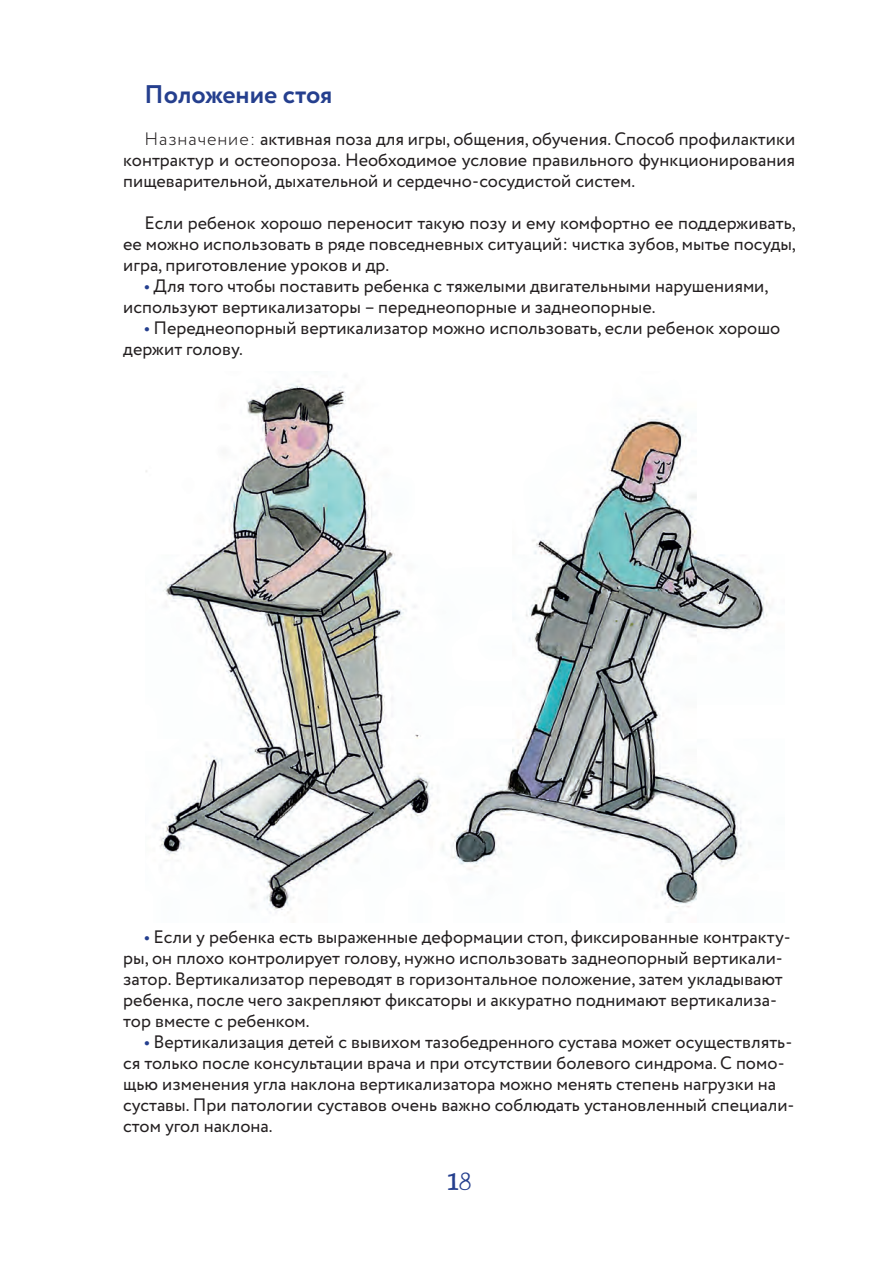
<style>
.page{position:relative;width:893px;height:1263px;background:#fff}
.page>*{position:absolute;margin:0;border:0;box-sizing:border-box;transform-origin:0 0}
.t1{font:700 25.5px "Circe";letter-spacing:-.01em;color:#253f8e}
.t2{font:24px "Barrio";color:#253f8e}
.t3{font:18px/21px "Circe";color:#231f20}
.s1{font-weight:300}
.s2{font-weight:700;color:#253f8e}
</style>
<div class="page">
<img style="left:146px;top:380px;width:624px;height:542px">
<h1 class="t1" style="left:145px;top:77px;width:189px">Положение стоя</h1>
<p class="t3" style="left:123px;top:129px;width:673px;text-align:justify;text-indent:21px"><span class="s1">Назначение:</span> активная поза для игры, общения, обучения. Способ профилактики контрактур и остеопороза. Необходимое условие правильного функционирования пищеварительной, дыхательной и сердечно-сосудистой систем.</p>
<p class="t3" style="left:123px;top:213px;width:674px;text-align:justify;text-indent:21px">Если ребенок хорошо переносит такую позу и ему комфортно ее поддерживать, ее можно использовать в ряде повседневных ситуаций: чистка зубов, мытье посуды, игра, приготовление уроков и др.</p>
<p class="t3" style="left:123px;top:276px;width:647px;text-indent:21px"><span class="s2">•</span> Для того чтобы поставить ребенка с тяжелыми двигательными нарушениями, используют вертикализаторы – переднеопорные и заднеопорные.</p>
<p class="t3" style="left:123px;top:318px;width:659px;text-indent:21px"><span class="s2">•</span> Переднеопорный вертикализатор можно использовать, если ребенок хорошо держит голову.</p>
<p class="t3" style="left:123px;top:927px;width:669px;text-indent:21px"><span class="s2">•</span> Если у ребенка есть выраженные деформации стоп, фиксированные контракту&shy;ры, он плохо контролирует голову, нужно использовать заднеопорный вертикали&shy;затор. Вертикализатор переводят в горизонтальное положение, затем укладывают ребенка, после чего закрепляют фиксаторы и аккуратно поднимают вертикализа&shy;тор вместе с ребенком.</p>
<p class="t3" style="left:123px;top:1032px;width:673px;text-indent:21px"><span class="s2">•</span> Вертикализация детей с вывихом тазобедренного сустава может осуществлять&shy;ся только после консультации врача и при отсутствии болевого синдрома. С помо&shy;щью изменения угла наклона вертикализатора можно менять степень нагрузки на суставы. При патологии суставов очень важно соблюдать установленный специали&shy;стом угол наклона.</p>
<h2 class="t2" style="left:447px;top:1168px;width:25px">18</h2>
</div>
